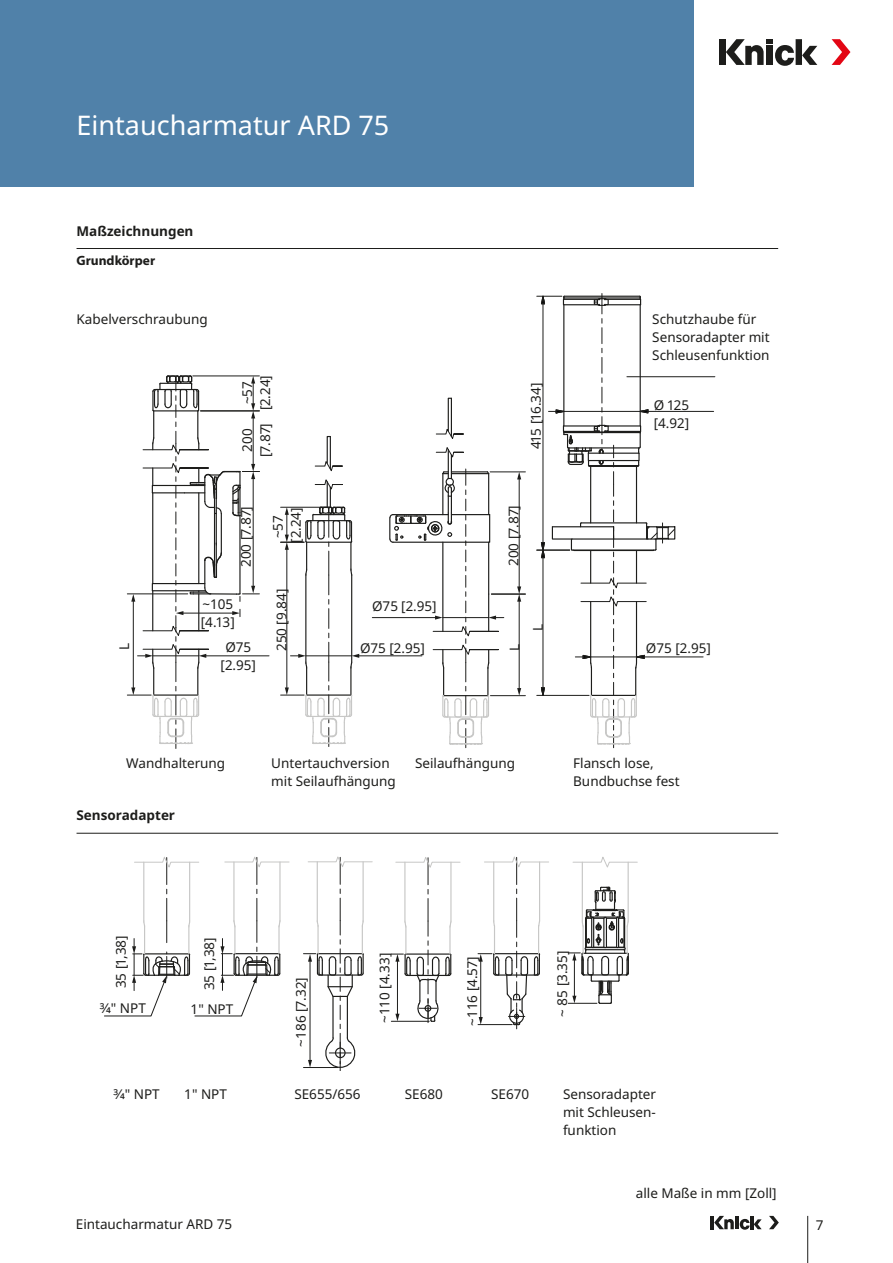
<style>
.page{position:relative;width:893px;height:1263px;background:#fff}
.page>*{position:absolute;margin:0;border:0;box-sizing:border-box;transform-origin:0 0}
.Headline{font:27px "Noto Sans";color:#fff}
.Beschriftungen{font:13.5px/18px "Noto Sans";color:#1d1d1b;text-align:center}
.Text{font:13.5px/18px "Noto Sans";color:#1d1d1b}
.Tabelle_Headline{font:700 13.5px "Noto Sans";color:#1d1d1b}
.Tabelle_Headline_For{font:700 13.5px "Noto Sans";color:#1d1d1b}
.Zwischenüberschrift{font:700 13.5px "Myriad Pro";color:#1d1d1b}
</style>
<div class="page">
<div style="left:0;top:0;width:693px;height:187px;background:#5081a9"></div>
<div style="left:719px;top:39px;width:7px;height:26px;background:#1d1d1b"></div>
<div style="left:796px;top:39px;width:6px;height:26px;background:#1d1d1b"></div>
<svg style="left:802px;top:46px;width:15px;height:19px"></svg>
<svg style="left:726px;top:39px;width:68px;height:27px"></svg>
<svg style="left:832px;top:39px;width:18px;height:26px"></svg>
<hr style="left:807px;top:1216px;width:1px;height:47px;background:#1d1d1b">
<hr style="left:710px;top:1216px;width:4px;height:13px;background:#1d1d1b">
<svg style="left:714px;top:1216px;width:48px;height:14px"></svg>
<svg style="left:769px;top:1216px;width:10px;height:13px"></svg>
<hr style="left:205px;top:655px;width:64px;height:1px;background:#1d1d1b">
<hr style="left:358px;top:655px;width:64px;height:1px;background:#1d1d1b">
<hr style="left:372px;top:617px;width:64px;height:1px;background:#1d1d1b">
<svg style="left:315px;top:435px;width:28px;height:37px"></svg>
<svg style="left:436px;top:397px;width:28px;height:42px"></svg>
<hr style="left:519px;top:478px;width:1px;height:110px;background:#1d1d1b">
<svg style="left:517px;top:473px;width:4px;height:6px"></svg>
<hr style="left:490px;top:472px;width:35px;height:1px;background:#1d1d1b">
<hr style="left:519px;top:600px;width:1px;height:89px;background:#1d1d1b">
<svg style="left:517px;top:688px;width:4px;height:7px"></svg>
<svg style="left:517px;top:586px;width:4px;height:16px"></svg>
<hr style="left:491px;top:594px;width:34px;height:1px;background:#1d1d1b">
<hr style="left:490px;top:695px;width:35px;height:1px;background:#1d1d1b">
<hr style="left:644px;top:657px;width:59px;height:1px;background:#1d1d1b">
<hr style="left:648px;top:411px;width:66px;height:1px;background:#1d1d1b">
<hr style="left:627px;top:376px;width:88px;height:1px;background:#1d1d1b">
<svg style="left:389px;top:447px;width:115px;height:301px"></svg>
<svg style="left:127px;top:375px;width:132px;height:373px"></svg>
<svg style="left:281px;top:479px;width:78px;height:267px"></svg>
<svg style="left:537px;top:293px;width:139px;height:455px"></svg>
<svg style="left:303px;top:856px;width:70px;height:215px"></svg>
<svg style="left:104px;top:857px;width:186px;height:159px"></svg>
<svg style="left:391px;top:857px;width:70px;height:166px"></svg>
<svg style="left:478px;top:856px;width:71px;height:173px"></svg>
<hr style="left:582px;top:862px;width:1px;height:59px;background:#c7c7c6">
<hr style="left:628px;top:862px;width:1px;height:59px;background:#c7c7c6">
<svg style="left:568px;top:883px;width:61px;height:121px"></svg>
<svg style="left:572px;top:857px;width:66px;height:11px"></svg>
<hr style="left:77px;top:248px;width:701px;height:1px;background:#1d1d1b">
<hr style="left:77px;top:833px;width:701px;height:1px;background:#1d1d1b">
<p class="Headline" style="left:77px;top:106px;width:314px">Eintaucharmatur ARD 75</p>
<p class="Tabelle_Headline" style="left:77px;top:221px;width:118px">Maßzeichnungen</p>
<p class="Zwischenüberschrift" style="left:77px;top:252px;width:80px">Grundkörper</p>
<p class="Beschriftungen" style="left:77px;top:310px;width:133px">Kabelverschraubung</p>
<p class="Beschriftungen" style="left:652px;top:310px;width:119px;text-align:left">Schutzhaube für<br>Sensoradapter mit<br>Schleusenfunktion</p>
<p class="Beschriftungen" style="left:116px;top:650px;width:9px;rotate:-90deg">L</p>
<p class="Beschriftungen" style="left:238px;top:410px;width:37px;rotate:-90deg">~57 [2.24]</p>
<p class="Beschriftungen" style="left:238px;top:457px;width:36px;rotate:-90deg">200 [7.87]</p>
<p class="Beschriftungen" style="left:237px;top:567px;width:62px;rotate:-90deg">200 [7.87]</p>
<p class="Beschriftungen" style="left:269px;top:543px;width:37px;rotate:-90deg">~57 [2.24]</p>
<p class="Beschriftungen" style="left:201px;top:596px;width:35px;text-align:left">~105 [4.13]</p>
<p class="Beschriftungen" style="left:221px;top:638px;width:37px">Ø75 [2.95]</p>
<p class="Beschriftungen" style="left:273px;top:651px;width:64px;rotate:-90deg">250 [9.84]</p>
<p class="Beschriftungen" style="left:372px;top:598px;width:66px">Ø75 [2.95]</p>
<p class="Beschriftungen" style="left:360px;top:639px;width:66px">Ø75 [2.95]</p>
<p class="Beschriftungen" style="left:527px;top:449px;width:68px;rotate:-90deg">415 [16.34]</p>
<p class="Beschriftungen" style="left:505px;top:566px;width:62px;rotate:-90deg">200 [7.87]</p>
<p class="Beschriftungen" style="left:529px;top:631px;width:9px;rotate:-90deg">L</p>
<p class="Beschriftungen" style="left:654px;top:396px;width:37px;text-align:left">Ø 125 [4.92]</p>
<p class="Beschriftungen" style="left:506px;top:651px;width:9px;rotate:-90deg">L</p>
<p class="Beschriftungen" style="left:646px;top:639px;width:66px">Ø75 [2.95]</p>
<p class="Beschriftungen" style="left:126px;top:755px;width:100px">Wandhalterung</p>
<p class="Tabelle_Headline_For" style="left:77px;top:806px;width:100px">Sensoradapter</p>
<p class="Beschriftungen" style="left:271px;top:755px;width:126px;text-align:left">Untertauchversion mit Seilaufhängung</p>
<p class="Beschriftungen" style="left:415px;top:755px;width:102px">Seilaufhängung</p>
<p class="Text" style="left:573px;top:755px;width:108px">Flansch lose,<br>Bundbuchse fest</p>
<p class="Beschriftungen" style="left:112px;top:988px;width:55px;rotate:-90deg">35 [1,38]</p>
<p class="Beschriftungen" style="left:100px;top:1000px;width:48px">3/4" NPT</p>
<p class="Beschriftungen" style="left:201px;top:990px;width:55px;rotate:-90deg">35 [1,38]</p>
<p class="Beschriftungen" style="left:191px;top:1000px;width:44px">1" NPT</p>
<p class="Beschriftungen" style="left:292px;top:1046px;width:71px;rotate:-90deg">~186 [7.32]</p>
<p class="Beschriftungen" style="left:114px;top:1085px;width:48px">3/4" NPT</p>
<p class="Beschriftungen" style="left:294px;top:1085px;width:68px">SE655/656</p>
<p class="Beschriftungen" style="left:184px;top:1085px;width:44px">1" NPT</p>
<p class="Beschriftungen" style="left:376px;top:1023px;width:72px;rotate:-90deg">~110 [4.33]</p>
<p class="Beschriftungen" style="left:405px;top:1085px;width:40px">SE680</p>
<p class="Beschriftungen" style="left:463px;top:1026px;width:71px;rotate:-90deg">~116 [4.57]</p>
<p class="Beschriftungen" style="left:491px;top:1085px;width:40px">SE670</p>
<p class="Beschriftungen" style="left:554px;top:1017px;width:68px;rotate:-90deg">~ 85 [3.35]</p>
<p class="Beschriftungen" style="left:563px;top:1085px;width:95px;text-align:justify">Sensoradapter mit Schleusen&shy;funktion</p>
<p class="Beschriftungen" style="left:636px;top:1185px;width:142px">alle Maße in mm [Zoll]</p>
<p class="Beschriftungen" style="left:76px;top:1215px;width:158px">Eintaucharmatur ARD 75</p>
<p class="Beschriftungen" style="left:816px;top:1217px;width:9px">7</p>
</div>
